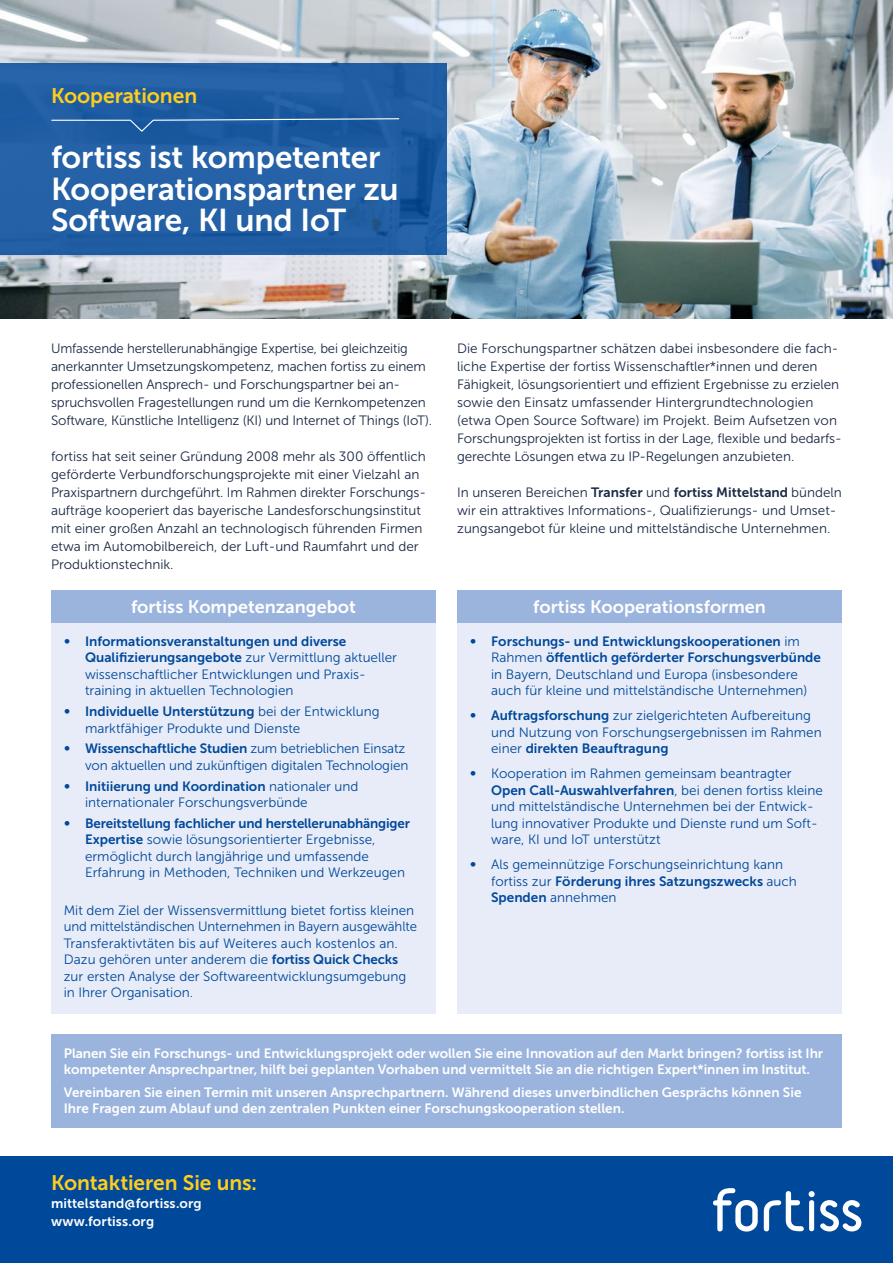
<style>
.page{position:relative;width:893px;height:1263px;background:#fff}
.page>*{position:absolute;margin:0;border:0;box-sizing:border-box;transform-origin:0 0}
.t1{font:31.5px/31.5px "Museo Sans 700";letter-spacing:-.005em;color:#fff}
.t2{font:21px "Museo Sans 700";letter-spacing:-.005em;color:#ffcd1c}
.t3{font:18px "Museo Sans 700";color:#fff}
.t4{font:13.5px/18px "Museo Sans 300";color:#192844}
.t5{font:13.5px/16.5px "Museo Sans 300";color:#00489a}
.t6{font:13.5px/16.5px "Museo Sans 700";letter-spacing:-.005em;color:#fff}
.t7{font:13.5px/16.5px "Museo Sans 700";color:#00489a}
.s1{font-family:"Museo Sans 300"}
.s2{font-family:"Museo Sans 700"}
</style>
<div class="page">
<div style="left:0;top:1157px;width:893px;height:106px;background:#00489a"></div>
<img style="left:0;top:0;width:893px;height:319px">
<div style="left:0;top:64px;width:446px;height:191px;background:#2460a6"></div>
<svg style="left:51px;top:118px;width:349px;height:15px"></svg>
<svg style="left:713px;top:1188px;width:45px;height:43px"></svg>
<svg style="left:764px;top:1191px;width:97px;height:40px"></svg>
<div style="left:51px;top:590px;width:385px;height:423px;background:#e7ecf8"></div>
<div style="left:51px;top:590px;width:385px;height:33px;background:#9bb4de"></div>
<div style="left:457px;top:590px;width:385px;height:423px;background:#e7ecf8"></div>
<div style="left:457px;top:590px;width:385px;height:33px;background:#9bb4de"></div>
<div style="left:51px;top:1035px;width:791px;height:93px;background:#9bb4de"></div>
<h2 class="t2" style="left:51px;top:84px;width:148px">Kooperationen</h2>
<h1 class="t1" style="left:51px;top:142px;width:349px">fortiss ist kompetenter<br>Kooperationspartner zu<br>Software, KI und IoT</h1>
<p class="t4" style="left:51px;top:340px;width:383px">Umfassende herstellerunabhängige Expertise, bei gleichzeitig anerkannter Umsetzungskompetenz, machen fortiss zu einem professionellen Ansprech- und Forschungspartner bei an&shy;spruchsvollen Fragestellungen rund um die Kernkompetenzen Software, Künstliche Intelligenz (KI) und Internet of Things (IoT).</p>
<p class="t4" style="left:51px;top:448px;width:377px">fortiss hat seit seiner Gründung 2008 mehr als 300 öffentlich geförderte Verbundforschungsprojekte mit einer Vielzahl an Praxispartnern durchgeführt. Im Rahmen direkter Forschungs&shy;aufträge kooperiert das bayerische Landesforschungsinstitut mit einer großen Anzahl an technologisch führenden Firmen etwa im Automobilbereich, der Luft-und Raumfahrt und der Produktionstechnik.</p>
<h3 class="t3" style="left:131px;top:597px;width:226px">fortiss Kompetenzangebot</h3>
<p class="t7" style="left:85px;top:633px;width:313px;text-indent:-21px"><span class="s1">∞</span> Informationsveranstaltungen und diverse<br>Qualifizierungsangebote <span class="s1">zur Vermittlung aktueller</span></p>
<p class="t5" style="left:85px;top:666px;width:282px">wissenschaftlicher Entwicklungen und Praxis&shy;training in aktuellen Technologien</p>
<p class="t7" style="left:64px;top:703px;width:317px"><span class="s1">∞</span> Individuelle Unterstützung <span class="s1">bei der Entwicklung</span></p>
<p class="t5" style="left:64px;top:718px;width:343px;line-height:20.7px;text-indent:21px">marktfähiger Produkte und Dienste<br>∞ <span class="s2">Wissenschaftliche Studien</span> zum betrieblichen Einsatz</p>
<p class="t5" style="left:85px;top:757px;width:325px">von aktuellen und zukünftigen digitalen Technologien</p>
<p class="t7" style="left:64px;top:778px;width:296px"><span class="s1">∞</span> Initiierung und Koordination <span class="s1">nationaler und</span></p>
<p class="t5" style="left:85px;top:794px;width:224px">internationaler Forschungsverbünde</p>
<p class="t7" style="left:64px;top:815px;width:348px"><span class="s1">∞</span> Bereitstellung fachlicher und herstellerunabhängiger</p>
<p class="t5" style="left:85px;top:832px;width:321px"><span class="s2">Expertise</span> sowie lösungsorientierter Ergebnisse, ermöglicht durch langjährige und umfassende<br>Erfahrung in Methoden, Techniken und Werkzeugen</p>
<p class="t5" style="left:64px;top:902px;width:355px">Mit dem Ziel der Wissensvermittlung bietet fortiss kleinen und mittelständischen Unternehmen in Bayern ausgewählte Transferaktivtäten bis auf Weiteres auch kostenlos an.<br>Dazu gehören unter anderem die <span class="s2">fortiss Quick Checks </span>zur ersten Analyse der Softwareentwicklungsumgebung in Ihrer Organisation.</p>
<p class="t4" style="left:457px;top:340px;width:386px">Die Forschungspartner schätzen dabei insbesondere die fach&shy;liche Expertise der fortiss Wissenschaftler*innen und deren Fähigkeit, lösungsorientiert und effizient Ergebnisse zu erzielen sowie den Einsatz umfassender Hintergrundtechnologien (etwa Open Source Software) im Projekt. Beim Aufsetzen von Forschungsprojekten ist fortiss in der Lage, flexible und bedarfs&shy;gerechte Lösungen etwa zu IP-Regelungen anzubieten.</p>
<p class="t4" style="left:457px;top:484px;width:386px">In unseren Bereichen <span class="s2">Transfer</span> und <span class="s2">fortiss Mittelstand</span> bündeln wir ein attraktives Informations-, Qualifizierungs- und Umset&shy;zungsangebot für kleine und mittelständische Unternehmen.</p>
<h3 class="t3" style="left:533px;top:597px;width:234px">fortiss Kooperationsformen</h3>
<p class="t7" style="left:491px;top:633px;width:331px;text-indent:-21px"><span class="s1">∞</span> Forschungs- und Entwicklungskooperationen <span class="s1">im<br>Rahmen</span> öffentlich geförderter Forschungsverbünde</p>
<p class="t5" style="left:491px;top:666px;width:318px">in Bayern, Deutschland und Europa (insbesondere auch für kleine und mittelständische Unternehmen)</p>
<p class="t5" style="left:491px;top:707px;width:332px;text-indent:-21px">∞ <span class="s2">Auftragsforschung</span> zur zielgerichteten Aufbereitung und Nutzung von Forschungsergebnissen im Rahmen</p>
<p class="t7" style="left:491px;top:740px;width:179px"><span class="s1">einer</span> direkten Beauftragung</p>
<p class="t5" style="left:470px;top:765px;width:323px">∞ Kooperation im Rahmen gemeinsam beantragter</p>
<p class="t7" style="left:491px;top:782px;width:333px">Open Call-Auswahlverfahren<span class="s1">, bei denen fortiss kleine</span></p>
<p class="t5" style="left:491px;top:798px;width:328px">und mittelständische Unternehmen bei der Entwick&shy;lung innovativer Produkte und Dienste rund um Soft&shy;ware, KI und IoT unterstützt</p>
<p class="t5" style="left:470px;top:856px;width:315px">∞ Als gemeinnützige Forschungseinrichtung kann</p>
<p class="t7" style="left:491px;top:873px;width:307px"><span class="s1">fortiss zur</span> Förderung ihres Satzungszwecks <span class="s1">auch</span></p>
<p class="t5" style="left:491px;top:889px;width:127px"><span class="s2">Spenden</span> annehmen</p>
<p class="t6" style="left:64px;top:1045px;width:761px">Planen Sie ein Forschungs- und Entwicklungsprojekt oder wollen Sie eine Innovation auf den Markt bringen? fortiss ist Ihr kompetenter Ansprechpartner, hilft bei geplanten Vorhaben und vermittelt Sie an die richtigen Expert*innen im Institut.</p>
<p class="t6" style="left:64px;top:1084px;width:739px">Vereinbaren Sie einen Termin mit unseren Ansprechpartnern. Während dieses unverbindlichen Gesprächs können Sie<br>Ihre Fragen zum Ablauf und den zentralen Punkten einer Forschungskooperation stellen.</p>
<h2 class="t2" style="left:51px;top:1171px;width:208px">Kontaktieren Sie uns:</h2>
<p class="t6" style="left:51px;top:1194px;width:152px;line-height:18px">mittelstand@fortiss.org www.fortiss.org</p>
</div>
